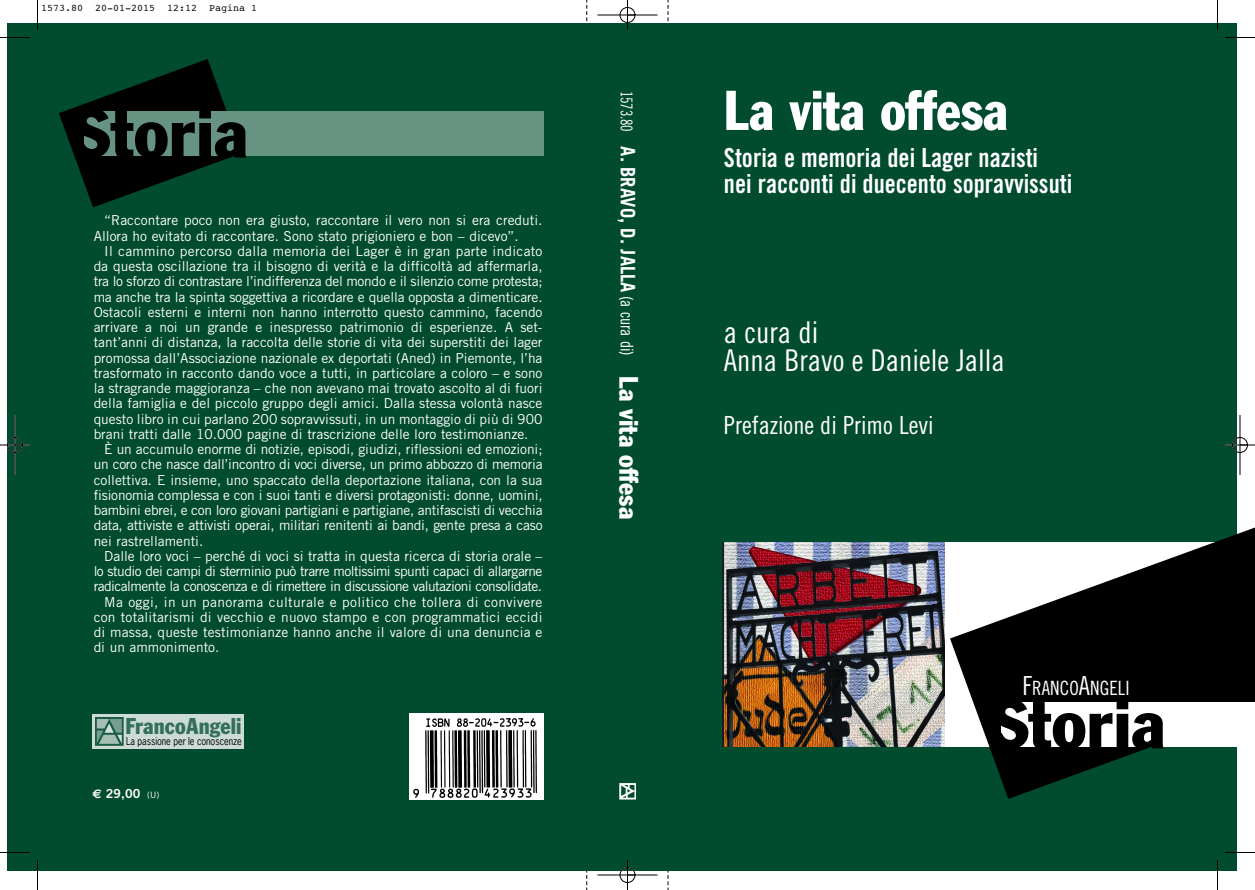
<style>
.page{position:relative;width:1255px;height:890px;background:#fff}
.page>*{position:absolute;margin:0;border:0;box-sizing:border-box;transform-origin:0 0}
.t1{font:condensed 68.75px "Franklin Gothic";color:#000;scale:1.05 1}
.t2{font:condensed 55px "Franklin Gothic";color:#fff;scale:.95 1}
.t3{font:30px/28.8px "Trade Gothic Cond Eighteen";color:#fff}
.t4{font:26.25px/26.2px "Trade Gothic Bold Cond Twenty";color:#fff;scale:.95 1}
.t5{font:25px "Trade Gothic Cond Eighteen";color:#fff}
.t6{font:condensed 22.5px "Franklin Gothic";letter-spacing:.005em;color:#346f59}
.t7{font:700 20px "Trade Gothic";color:#fff;scale:.92 1}
.t8{font:19.75px "Trade Gothic Cond Eighteen";letter-spacing:.005em;color:#fff;scale:.96 1}
.t9{font:13.75px/15.2px "Trade Gothic";color:#fff;text-align:justify}
.t10{font:13.75px "Trade Gothic";letter-spacing:-.035em;color:#fff}
.t11{font:13.75px "Trade Gothic";letter-spacing:.025em;color:#fff}
.t12{font:12.5px "Trade Gothic Bold Two";color:#fff}
.t13{font:10.25px "News Gothic";letter-spacing:-.005em;color:#000;scale:.88 1}
.t14{font:10px "Courier";color:#000}
.s1{font-family:"Euro Sans";font-weight:700}
.s2{font-family:"Trade Gothic";font-size:8.75px}
.s3{font-family:"Trade Gothic Cond Eighteen";font-weight:400;font-size:16.25px}
.s4{font-family:"Trade Gothic Cond Eighteen";font-weight:400;font-size:17.5px}
.s5{font-family:"Franklin Gothic";font-weight:400;font-stretch:condensed;font-size:26.25px}
.s6{font-size:26.25px}
</style>
<div class="page">
<svg style="left:586px;top:0;width:1px;height:890px"></svg>
<svg style="left:668px;top:0;width:1px;height:890px"></svg>
<div style="left:7px;top:23px;width:1230px;height:847px;background:#014b2f"></div>
<img style="left:723px;top:542px;width:221px;height:204px">
<img style="left:619px;top:783px;width:17px;height:16px">
<div style="left:92px;top:714px;width:152px;height:35px;background:#ccdbd5"></div>
<img style="left:95px;top:717px;width:28px;height:28px">
<svg style="left:950px;top:527px;width:305px;height:272px;fill:#000"></svg>
<div style="left:1002px;top:702px;width:253px;height:45px;background:#fff"></div>
<svg style="left:59px;top:59px;width:183px;height:148px"></svg>
<div style="left:84px;top:111px;width:460px;height:44px;background:#679383"></div>
<div style="left:994px;top:745px;width:11px;height:5px;background:#000"></div>
<hr style="left:223px;top:152px;width:18px;height:3px;background:#000">
<svg style="left:1146px;top:743px;width:8px;height:4px"></svg>
<img style="left:409px;top:754px;width:132px;height:45px">
<div style="left:409px;top:714px;width:135px;height:40px;background:#fff"></div>
<img style="left:425px;top:718px;width:112px;height:36px">
<hr style="left:37px;top:0;width:1px;height:30px;background:#000">
<hr style="left:0;top:37px;width:30px;height:1px;background:#000">
<hr style="left:1217px;top:0;width:1px;height:30px;background:#000">
<hr style="left:1225px;top:37px;width:30px;height:1px;background:#000">
<hr style="left:37px;top:860px;width:1px;height:30px;background:#000">
<hr style="left:0;top:852px;width:30px;height:1px;background:#000">
<hr style="left:1217px;top:860px;width:1px;height:30px;background:#000">
<hr style="left:1225px;top:852px;width:30px;height:1px;background:#000">
<hr style="left:597px;top:15px;width:60px;height:1px;background:#000">
<hr style="left:597px;top:875px;width:60px;height:1px;background:#000">
<hr style="left:15px;top:415px;width:1px;height:60px;background:#000">
<hr style="left:1240px;top:415px;width:1px;height:60px;background:#000">
<hr style="left:627px;top:0;width:1px;height:30px;background:#000">
<hr style="left:627px;top:860px;width:1px;height:30px;background:#000">
<hr style="left:0;top:445px;width:30px;height:1px;background:#000">
<hr style="left:1225px;top:445px;width:30px;height:1px;background:#000">
<div style="left:620px;top:7px;width:15px;height:16px;border:1px solid #000;border-radius:50%"></div>
<div style="left:620px;top:867px;width:15px;height:16px;border:1px solid #000;border-radius:50%"></div>
<div style="left:7px;top:437px;width:16px;height:16px;border:1px solid #000;border-radius:50%"></div>
<div style="left:1232px;top:437px;width:16px;height:16px;border:1px solid #000;border-radius:50%"></div>
<p class="t14" style="left:41px;top:4px;width:218px">1573.80 20-01-2015 12:12 Pagina 1</p>
<h1 class="t1" style="left:73px;top:109px;width:169px">Storia</h1>
<p class="t9" style="left:94px;top:214px;width:450px;text-indent:11px">“Raccontare poco non era giusto, raccontare il vero non si era creduti.<br>Allora ho evitato di raccontare. Sono stato prigioniero e bon – dicevo”.</p>
<p class="t9" style="left:94px;top:245px;width:450px;text-indent:11px">Il cammino percorso dalla memoria dei Lager è in gran parte indicato da questa oscillazione tra il bisogno di verità e la difficoltà ad affermarla, tra lo sforzo di contrastare l’indifferenza del mondo e il silenzio come protesta; ma anche tra la spinta soggettiva a ricordare e quella opposta a dimenticare.<br>Ostacoli esterni e interni non hanno interrotto questo cammino, facendo arrivare a noi un grande e inespresso patrimonio di esperienze. A set&shy;tant’anni di distanza, la raccolta delle storie di vita dei superstiti dei lager promossa dall’Associazione nazionale ex deportati (Aned) in Piemonte, l’ha trasformato in racconto dando voce a tutti, in particolare a coloro – e sono la stragrande maggioranza – che non avevano mai trovato ascolto al di fuori della famiglia e del piccolo gruppo degli amici. Dalla stessa volontà nasce questo libro in cui parlano 200 sopravvissuti, in un montaggio di più di 900 brani tratti dalle 10.000 pagine di trascrizione delle loro testimonianze.</p>
<p class="t9" style="left:94px;top:443px;width:450px;text-indent:11px">È un accumulo enorme di notizie, episodi, giudizi, riflessioni ed emozioni; un coro che nasce dall’incontro di voci diverse, un primo abbozzo di memoria collettiva. E insieme, uno spaccato della deportazione italiana, con la sua fisionomia complessa e con i suoi tanti e diversi protagonisti: donne, uomini, bambini ebrei, e con loro giovani partigiani e partigiane, antifascisti di vecchia data, attiviste e attivisti operai, militari renitenti ai bandi, gente presa a caso nei rastrellamenti.</p>
<p class="t9" style="left:104px;top:550px;width:440px">Dalle loro voci – perché di voci si tratta in questa ricerca di storia orale –</p>
<p class="t10" style="left:94px;top:566px;width:450px">lo studio dei campi di sterminio può trarre moltissimi spunti capaci di allargarne</p>
<p class="t10" style="left:94px;top:581px;width:450px">radicalmente la conoscenza e di rimettere in discussione valutazioni consolidate.</p>
<p class="t11" style="left:104px;top:597px;width:440px">Ma oggi, in un panorama culturale e politico che tollera di convivere</p>
<p class="t9" style="left:94px;top:611px;width:450px">con totalitarismi di vecchio e nuovo stampo e con programmatici eccidi</p>
<p class="t9" style="left:94px;top:626px;width:450px">di massa, queste testimonianze hanno anche il valore di una denuncia e</p>
<p class="t9" style="left:94px;top:641px;width:127px">di un ammonimento.</p>
<h3 class="t6" style="left:125px;top:718px;width:118px">FrancoAngeli</h3>
<p class="t13" style="left:126px;top:737px;width:133px">La passione per le conoscenze</p>
<p class="t12" style="left:92px;top:789px;width:68px"><span class="s1">€</span> 29,00 <span class="s2">(U)</span></p>
<h3 class="t7" style="left:635px;top:91px;width:467px;rotate:90deg"><span class="s3">1573.80</span> A. BRAVO, D. JALLA <span class="s4">(a cura di)</span> <span class="s5">La vita offesa</span></h3>
<h2 class="t2" style="left:724px;top:91px;width:301px">La vita offesa</h2>
<h3 class="t4" style="left:724px;top:147px;width:368px">Storia e memoria dei Lager nazisti nei racconti di duecento sopravvissuti</h3>
<h3 class="t3" style="left:724px;top:320px;width:282px">a cura di<br>Anna Bravo e Daniele Jalla</h3>
<h3 class="t5" style="left:724px;top:416px;width:211px">Prefazione di Primo Levi</h3>
<h3 class="t8" style="left:1022px;top:680px;width:113px"><span class="s6">F</span>RANCO<span class="s6">A</span>NGELI</h3>
<h1 class="t1" style="left:991px;top:699px;width:168px">Storia</h1>
</div>
